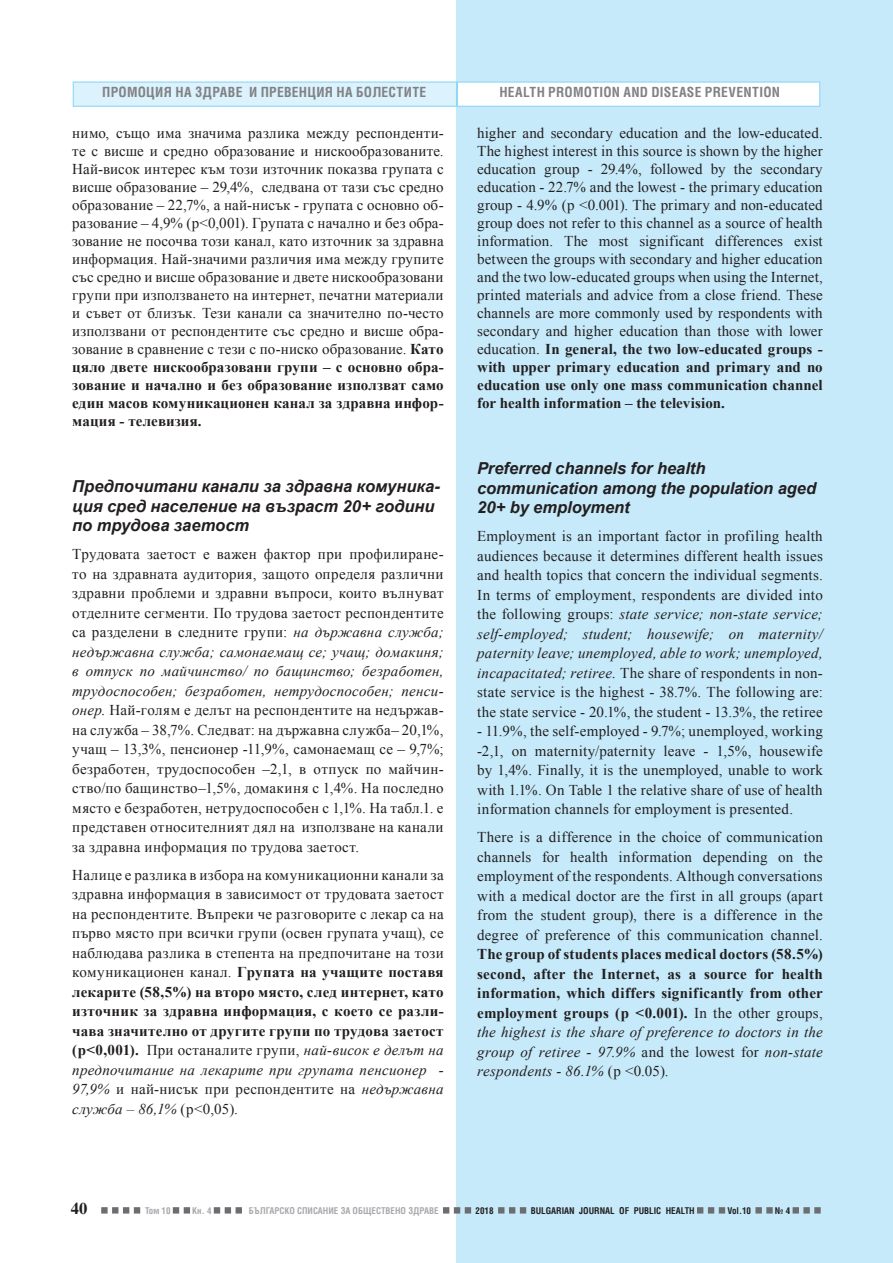
<style>
.page{position:relative;width:893px;height:1263px;background:#fff}
.page>*{position:absolute;margin:0;border:0;box-sizing:border-box;transform-origin:0 0}
.Pod_Pod_ZAGLAVIE{font:italic 700 16.5px/19.5px "Arial";color:#231f20}
.t1{font:700 16.5px "Times";color:#231f20}
.Abzac{font:15px/19.5px "Times New Roman";letter-spacing:.015em;color:#231f20;text-align:justify}
.Hed_NOT{font:700 13.5px "Lozen Condensed";letter-spacing:.02em;color:#808285}
.t2{font:700 9px "Lozen Condensed";color:#a8a9ad}
.t3{font:700 9px "Lozen Condensed";color:#231f20}
.s1{font-weight:700}
.s2{font-style:italic}
</style>
<div class="page">
<div style="left:456px;top:0;width:436px;height:1263px;background:#c6eafa"></div>
<div style="left:73px;top:81px;width:384px;height:26px;background:#dcf2fc;border:1px solid #8dd7f7"></div>
<div style="left:457px;top:81px;width:363px;height:26px;background:#fff;border:1px solid #8dd7f7"></div>
<svg style="left:101px;top:1207px;width:7px;height:6px"></svg>
<svg style="left:112px;top:1207px;width:359px;height:7px"></svg>
<svg style="left:498px;top:1207px;width:28px;height:6px"></svg>
<svg style="left:697px;top:1207px;width:28px;height:6px"></svg>
<svg style="left:755px;top:1207px;width:7px;height:6px"></svg>
<svg style="left:766px;top:1207px;width:7px;height:6px"></svg>
<svg style="left:793px;top:1207px;width:6px;height:6px"></svg>
<svg style="left:803px;top:1207px;width:7px;height:6px"></svg>
<svg style="left:814px;top:1207px;width:7px;height:6px"></svg>
<p class="Hed_NOT" style="left:102px;top:84px;width:326px">ПРОМОЦИЯ НА ЗДРАВE И ПРЕВЕНЦИЯ НА БОЛЕСТИТЕ</p>
<p class="Hed_NOT" style="left:499px;top:84px;width:282px">HEALTH PROMOTION AND DISEASE PREVENTION</p>
<p class="Abzac" style="left:72px;top:124px;width:373px;line-height:18px">нимо, също има значима разлика между респонденти&shy;те с висше и средно образование и нискообразованите.<br>Най-висок интерес към този източник показва групата с висше образование – 29,4%, следвана от тази със средно образование – 22,7%, а най-нисък - групата с основно об&shy;разование – 4,9% (p&lt;0,001). Групата с начално и без обра&shy;зование не посочва този канал, като източник за здравна информация. Най-значими различия има между групите със средно и висше образование и двете нискообразовани групи при използването на интернет, печатни материали и съвет от близък. Тези канали са значително по-често използвани от респондентите със средно и висше обра&shy;зование в сравнение с тези с по-ниско образование. <span class="s1">Като цяло двете нискообразовани групи – с основно обра&shy;зование и начално и без образование използват само един масов комуникационен канал за здравна инфор&shy;мация - телевизия.</span></p>
<p class="Pod_Pod_ZAGLAVIE" style="left:72px;top:477px;width:369px">Предпочитани канали за здравна комуника&shy;ция сред население на възраст 20+ години по трудова заетост</p>
<p class="Abzac" style="left:72px;top:544px;width:373px">Трудовата заетост е важен фактор при профилиране&shy;то на здравната аудитория, защото определя различни здравни проблеми и здравни въпроси, които вълнуват отделните сегменти. По трудова заетост респондентите са разделени в следните групи: <span class="s2">на държавна служба; нeдържавна служба; самонаемащ се; учащ; домакиня; в отпуск по майчинство/ по бащинство; безработен, трудоспособен; безработен, нетрудоспособен; пенси&shy;онер.</span> Най-голям е делът на респондентите на недържав&shy;на служба – 38,7%. Следват: на държавна служба– 20,1%, учащ – 13,3%, пенсионер -11,9%, самонаемащ се – 9,7%; безработен, трудоспособен –2,1, в отпуск по майчин&shy;ство/по бащинство–1,5%, домакиня с 1,4%. На последно място е безработен, нетрудоспособен с 1,1%. На табл.1. е представен относителният дял на използване на канали за здравна информация по трудова заетост.</p>
<p class="Abzac" style="left:72px;top:865px;width:373px">Налице е разлика в избора на комуникационни канали за здравна информация в зависимост от трудовата заетост на респондентите. Въпреки че разговорите с лекар са на първо място при всички групи (освен групата учащ), се наблюдава разлика в степента на предпочитане на този комуникационен канал. <span class="s1">Групата на учащите поставя лекарите (58,5%) на второ място, след интернет, като източник за здравна информация, с което се разли&shy;чава значително от другите групи по трудова заетост (p&lt;0,001).</span> При останалите групи, <span class="s2">най-висок е делът на предпочитание на лекарите при групата пенсионер - 97,9%</span> и най-нисък при респондентите на <span class="s2">недържавна служба – 86,1%</span> (p&lt;0,05).</p>
<p class="Abzac" style="left:477px;top:124px;width:347px;line-height:18px">higher and secondary education and the low-educated.<br>The highest interest in this source is shown by the higher education group - 29.4%, followed by the secondary education - 22.7% and the lowest - the primary education group - 4.9% (p &lt;0.001). The primary and non-educated group does not refer to this channel as a source of health information. The most significant differences exist between the groups with secondary and higher education and the two low-educated groups when using the Internet, printed materials and advice from a close friend. These channels are more commonly used by respondents with secondary and higher education than those with lower education. <span class="s1">In general, the two low-educated groups - with upper primary education and primary and no education use only one mass communication channel for health information – the television.</span></p>
<p class="Pod_Pod_ZAGLAVIE" style="left:477px;top:459px;width:341px">Preferred channels for health communication among the population aged<br>20+ by employment</p>
<p class="Abzac" style="left:477px;top:526px;width:347px">Employment is an important factor in profiling health audiences because it determines different health issues and health topics that concern the individual segments.<br>In terms of employment, respondents are divided into the following groups: <span class="s2">state service; non-state service; self-employed; student; housewife; on maternity/ paternity leave; unemployed, able to work; unemployed, incapacitated; retiree.</span> The share of respondents in non&shy;state service is the highest - 38.7%. The following are: the state service - 20.1%, the student - 13.3%, the retiree</p>
<p class="Abzac" style="left:477px;top:721px;width:347px">- 11.9%, the self-employed - 9.7%; unemployed, working -2,1, on maternity/paternity leave - 1,5%, housewife by 1,4%. Finally, it is the unemployed, unable to work with 1.1%. On Table 1 the relative share of use of health information channels for employment is presented.</p>
<p class="Abzac" style="left:477px;top:827px;width:347px">There is a difference in the choice of communication channels for health information depending on the employment of the respondents. Although conversations with a medical doctor are the first in all groups (apart from the student group), there is a difference in the degree of preference of this communication channel.<br><span class="s1">The group of students places medical doctors (58.5%) second, after the Internet, as a source for health information, which differs significantly from other employment groups (p &lt;0.001).</span> In the other groups, <span class="s2">the highest is the share of preference to doctors in the group of retiree - 97.9%</span> and the lowest for <span class="s2">non-state respondents - 86.1%</span> (p &lt;0.05).</p>
<p class="t1" style="left:71px;top:1198px;width:18px">40</p>
<p class="t2" style="left:145px;top:1205px;width:27px">Том 10</p>
<p class="t2" style="left:192px;top:1205px;width:21px">Кн. 4</p>
<p class="t2" style="left:249px;top:1205px;width:191px">БЪЛГАРСКО СПИСАНИЕ ЗА ОБЩЕСТВЕНО ЗДРАВЕ</p>
<p class="t3" style="left:476px;top:1205px;width:19px">2018</p>
<p class="t3" style="left:531px;top:1205px;width:166px">BULGARIAN JOURNAL OF PUBLIC HEALTH</p>
<p class="t3" style="left:727px;top:1205px;width:25px">Vol.10</p>
<p class="t3" style="left:775px;top:1205px;width:17px">№ 4</p>
</div>
